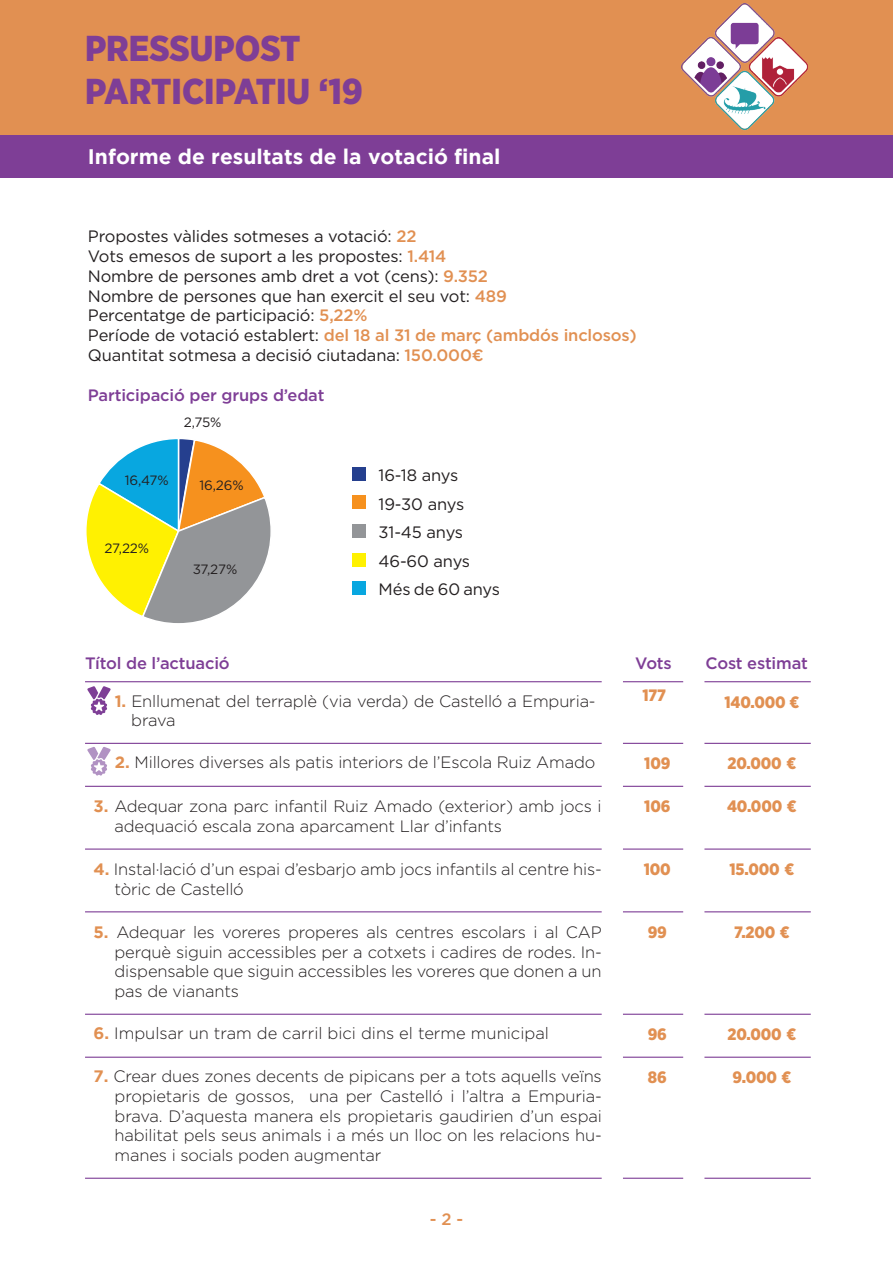
<style>
.page{position:relative;width:893px;height:1263px;background:#fff}
.page>*{position:absolute;margin:0;border:0;box-sizing:border-box;transform-origin:0 0}
.t1{font:900 36px/43.2px "Gotham Narrow";color:#7e3e96}
.t2{font:700 21px "Gotham";color:#fff}
.t3{font:300 16.5px/19.8px "Gotham";letter-spacing:-.01em;color:#231f20}
.t4{font:16.5px/19.8px "Gotham";letter-spacing:-.01em;color:#231f20}
.t5{font:900 16.5px "Gotham Narrow";letter-spacing:-.01em;color:#e19052}
.t6{font:500 16.5px "Gotham";letter-spacing:-.01em;color:#7e3e96}
.t7{font:500 16.5px "Gotham";color:#e19052}
.t8{font:13.5px "Gotham";letter-spacing:-.02em;color:#231f20}
.s1{font-weight:500;color:#e19052}
.s2{font-weight:700;color:#e19052}
</style>
<div class="page">
<div style="left:0;top:0;width:893px;height:136px;background:#e19052"></div>
<img style="left:682px;top:3px;width:126px;height:128px">
<div style="left:0;top:135px;width:893px;height:42px;background:#7e3e96"></div>
<hr style="left:623px;top:681px;width:60px;height:1px;background:#7e3e96">
<hr style="left:623px;top:743px;width:60px;height:1px;background:#7e3e96">
<hr style="left:623px;top:786px;width:60px;height:1px;background:#7e3e96">
<hr style="left:623px;top:848px;width:60px;height:2px;background:#7e3e96">
<hr style="left:623px;top:911px;width:60px;height:1px;background:#7e3e96">
<hr style="left:623px;top:1014px;width:60px;height:1px;background:#7e3e96">
<hr style="left:623px;top:1057px;width:60px;height:1px;background:#7e3e96">
<hr style="left:623px;top:1178px;width:60px;height:1px;background:#7e3e96">
<hr style="left:85px;top:743px;width:517px;height:1px;background:#7e3e96">
<hr style="left:704px;top:743px;width:107px;height:1px;background:#7e3e96">
<hr style="left:85px;top:786px;width:517px;height:1px;background:#7e3e96">
<hr style="left:704px;top:786px;width:107px;height:1px;background:#7e3e96">
<hr style="left:85px;top:848px;width:517px;height:2px;background:#7e3e96">
<hr style="left:704px;top:848px;width:107px;height:2px;background:#7e3e96">
<hr style="left:85px;top:911px;width:517px;height:1px;background:#7e3e96">
<hr style="left:704px;top:911px;width:107px;height:1px;background:#7e3e96">
<hr style="left:85px;top:1014px;width:517px;height:1px;background:#7e3e96">
<hr style="left:704px;top:1014px;width:107px;height:1px;background:#7e3e96">
<hr style="left:85px;top:1057px;width:517px;height:1px;background:#7e3e96">
<hr style="left:704px;top:1057px;width:107px;height:1px;background:#7e3e96">
<hr style="left:85px;top:1178px;width:517px;height:1px;background:#7e3e96">
<hr style="left:704px;top:1178px;width:107px;height:1px;background:#7e3e96">
<hr style="left:85px;top:681px;width:517px;height:1px;background:#7e3e96">
<hr style="left:704px;top:681px;width:107px;height:1px;background:#7e3e96">
<svg style="left:86px;top:439px;width:185px;height:184px"></svg>
<div style="left:352px;top:467px;width:14px;height:14px;background:#253f8e"></div>
<div style="left:352px;top:495px;width:14px;height:14px;background:#f6911e"></div>
<div style="left:352px;top:524px;width:14px;height:14px;background:#939598"></div>
<div style="left:352px;top:553px;width:14px;height:13px;background:#fff101"></div>
<div style="left:352px;top:582px;width:14px;height:13px;background:#08a7e0"></div>
<svg style="left:87px;top:686px;width:24px;height:29px"></svg>
<svg style="left:87px;top:747px;width:24px;height:29px"></svg>
<h1 class="t1" style="left:85px;top:26px;width:279px">PRESSUPOST<br>PARTICIPATIU ‘19</h1>
<p class="t2" style="left:88px;top:144px;width:414px">Informe de resultats de la votació final</p>
<p class="t4" style="left:88px;top:226px;width:550px">Propostes vàlides sotmeses a votació: <span class="s1">22<br></span>Vots emesos de suport a les propostes: <span class="s1">1.414<br></span>Nombre de persones amb dret a vot (cens): <span class="s1">9.352<br></span>Nombre de persones que han exercit el seu vot: <span class="s1">489<br></span>Percentatge de participació: <span class="s1">5,22%<br></span>Període de votació establert: <span class="s1">del 18 al 31 de març (ambdós inclosos)<br></span>Quantitat sotmesa a decisió ciutadana: <span class="s1">150.000€</span></p>
<p class="t6" style="left:88px;top:384px;width:238px">Participació per grups d’edat</p>
<p class="t8" style="left:184px;top:413px;width:39px">2,75%</p>
<p class="t8" style="left:125px;top:471px;width:46px">16,47%</p>
<p class="t8" style="left:199px;top:476px;width:46px">16,26%</p>
<p class="t8" style="left:105px;top:539px;width:46px">27,22%</p>
<p class="t8" style="left:193px;top:561px;width:46px">37,27%</p>
<p class="t4" style="left:379px;top:461px;width:123px;line-height:28.5px">16-18 anys<br>19-30 anys<br>31-45 anys<br>46-60 anys<br>Més de 60 anys</p>
<p class="t6" style="left:85px;top:652px;width:146px">Títol de l’actuació</p>
<p class="t6" style="left:635px;top:652px;width:38px">Vots</p>
<p class="t6" style="left:705px;top:652px;width:104px">Cost estimat</p>
<p class="t3" style="left:131px;top:690px;width:466px;text-indent:-16px"><span class="s2">1.</span> Enllumenat del terraplè (via verda) de Castelló a Empuria&shy;brava</p>
<p class="t5" style="left:643px;top:684px;width:25px">177</p>
<p class="t5" style="left:724px;top:691px;width:76px">140.000 €</p>
<p class="t3" style="left:115px;top:752px;width:482px"><span class="s2">2.</span> Millores diverses als patis interiors de l’Escola Ruiz Amado</p>
<p class="t5" style="left:644px;top:753px;width:28px">109</p>
<p class="t5" style="left:727px;top:753px;width:70px">20.000 €</p>
<p class="t3" style="left:115px;top:796px;width:489px;text-indent:-21px"><span class="s2">3.</span> Adequar zona parc infantil Ruiz Amado (exterior) amb jocs i adequació escala zona aparcament Llar d’infants</p>
<p class="t5" style="left:644px;top:795px;width:28px">106</p>
<p class="t5" style="left:727px;top:795px;width:71px">40.000 €</p>
<p class="t3" style="left:115px;top:859px;width:489px;text-indent:-21px"><span class="s2">4.</span> Instal·lació d’un espai d’esbarjo amb jocs infantils al centre his&shy;tòric de Castelló</p>
<p class="t5" style="left:644px;top:858px;width:28px">100</p>
<p class="t5" style="left:730px;top:858px;width:66px">15.000 €</p>
<p class="t3" style="left:115px;top:922px;width:489px;text-align:justify;text-indent:-21px"><span class="s2">5.</span> Adequar les voreres properes als centres escolars i al CAP perquè siguin accessibles per a cotxets i cadires de rodes. In&shy;dispensable que siguin accessibles les voreres que donen a un pas de vianants</p>
<p class="t5" style="left:648px;top:921px;width:21px">99</p>
<p class="t5" style="left:734px;top:921px;width:57px">7.200 €</p>
<p class="t3" style="left:94px;top:1023px;width:457px"><span class="s2">6.</span> Impulsar un tram de carril bici dins el terme municipal</p>
<p class="t5" style="left:648px;top:1023px;width:21px">96</p>
<p class="t5" style="left:728px;top:1023px;width:70px">20.000 €</p>
<p class="t3" style="left:115px;top:1066px;width:489px;text-align:justify;text-indent:-21px"><span class="s2">7.</span> Crear dues zones decents de pipicans per a tots aquells veïns propietaris de gossos, una per Castelló i l’altra a Empuria&shy;brava. D’aquesta manera els propietaris gaudirien d’un espai habilitat pels seus animals i a més un lloc on les relacions hu&shy;manes i socials poden augmentar</p>
<p class="t5" style="left:648px;top:1066px;width:20px">86</p>
<p class="t5" style="left:732px;top:1066px;width:61px">9.000 €</p>
<p class="t7" style="left:430px;top:1208px;width:35px">- 2 -</p>
</div>
